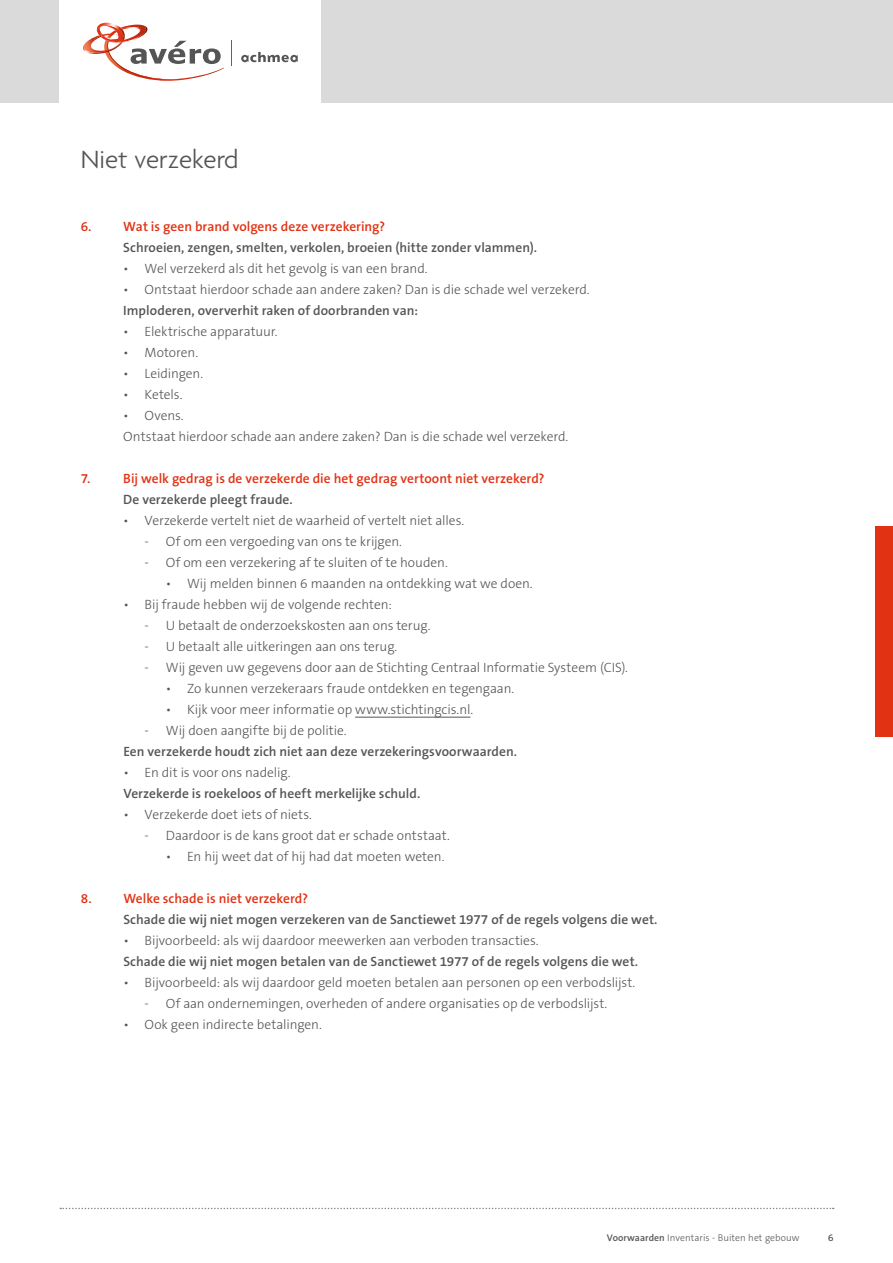
<style>
.page{position:relative;width:893px;height:1263px;background:#fff}
.page>*{position:absolute;margin:0;border:0;box-sizing:border-box;transform-origin:0 0}
.t1{font:300 27px "Agenda";color:#555}
.t2{font:300 13.5px/21px "The Sans B3";letter-spacing:-.005em;color:#555}
.t3{font:600 13.5px "The Sans B6";letter-spacing:.005em;color:#555}
.t4{font:600 13.5px "The Sans B6";color:#e13214}
.t5{font:300 9.75px "The Sans B3";letter-spacing:.005em;color:#555}
.s1{font-family:"The Sans B6";font-weight:600}
</style>
<div class="page">
<div style="left:0;top:0;width:893px;height:103px;background:#dadada"></div>
<div style="left:60px;top:0;width:261px;height:103px;background:#fff"></div>
<svg style="left:241px;top:52px;width:57px;height:10px"></svg>
<svg style="left:83px;top:22px;width:141px;height:59px"></svg>
<svg style="left:231px;top:41px;width:1px;height:25px"></svg>
<svg style="left:60px;top:1208px;width:774px;height:1px"></svg>
<hr style="left:355px;top:717px;width:115px;height:1px;background:#555">
<div style="left:876px;top:526px;width:17px;height:211px;background:#e13214"></div>
<h1 class="t1" style="left:81px;top:145px;width:159px">Niet verzekerd</h1>
<p class="t4" style="left:81px;top:219px;width:306px">6. Wat is geen brand volgens deze verzekering?</p>
<p class="t3" style="left:123px;top:240px;width:415px">Schroeien, zengen, smelten, verkolen, broeien (hitte zonder vlammen).</p>
<p class="t2" style="left:123px;top:259px;width:306px">• Wel verzekerd als dit het gevolg is van een brand.</p>
<p class="t2" style="left:123px;top:280px;width:468px">• Ontstaat hierdoor schade aan andere zaken? Dan is die schade wel verzekerd.</p>
<p class="t3" style="left:123px;top:303px;width:296px">Imploderen, oververhit raken of doorbranden van:</p>
<p class="t2" style="left:123px;top:322px;width:156px">• Elektrische apparatuur.</p>
<p class="t2" style="left:123px;top:343px;width:76px">• Motoren.</p>
<p class="t2" style="left:123px;top:364px;width:81px">• Leidingen.</p>
<p class="t2" style="left:123px;top:385px;width:61px">• Ketels.</p>
<p class="t2" style="left:123px;top:406px;width:447px">• Ovens.<br>Ontstaat hierdoor schade aan andere zaken? Dan is die schade wel verzekerd.</p>
<p class="t4" style="left:81px;top:471px;width:11px">7.</p>
<p class="t4" style="left:123px;top:471px;width:423px">Bij welk gedrag is de verzekerde die het gedrag vertoont niet verzekerd?</p>
<p class="t3" style="left:123px;top:492px;width:171px">De verzekerde pleegt fraude.</p>
<p class="t2" style="left:123px;top:511px;width:343px">• Verzekerde vertelt niet de waarheid of vertelt niet alles.</p>
<p class="t2" style="left:145px;top:532px;width:259px">- Of om een vergoeding van ons te krijgen.</p>
<p class="t2" style="left:145px;top:553px;width:305px">- Of om een verzekering af te sluiten of te houden.</p>
<p class="t2" style="left:166px;top:574px;width:368px">• Wij melden binnen 6 maanden na ontdekking wat we doen.</p>
<p class="t2" style="left:123px;top:595px;width:270px">• Bij fraude hebben wij de volgende rechten:</p>
<p class="t2" style="left:145px;top:616px;width:287px">- U betaalt de onderzoekskosten aan ons terug.</p>
<p class="t2" style="left:145px;top:637px;width:254px">- U betaalt alle uitkeringen aan ons terug.</p>
<p class="t2" style="left:145px;top:658px;width:485px">- Wij geven uw gegevens door aan de Stichting Centraal Informatie Systeem (CIS).</p>
<p class="t2" style="left:166px;top:679px;width:350px">• Zo kunnen verzekeraars fraude ontdekken en tegengaan.</p>
<p class="t2" style="left:166px;top:700px;width:309px">• Kijk voor meer informatie op www.stichtingcis.nl.</p>
<p class="t2" style="left:145px;top:721px;width:204px">- Wij doen aangifte bij de politie.</p>
<p class="t3" style="left:123px;top:745px;width:395px">Een verzekerde houdt zich niet aan deze verzekeringsvoorwaarden.</p>
<p class="t2" style="left:123px;top:763px;width:169px">• En dit is voor ons nadelig.</p>
<p class="t3" style="left:123px;top:787px;width:299px">Verzekerde is roekeloos of heeft merkelijke schuld.</p>
<p class="t2" style="left:123px;top:805px;width:190px">• Verzekerde doet iets of niets.</p>
<p class="t2" style="left:145px;top:826px;width:307px">- Daardoor is de kans groot dat er schade ontstaat.</p>
<p class="t2" style="left:166px;top:847px;width:280px">• En hij weet dat of hij had dat moeten weten.</p>
<p class="t4" style="left:81px;top:892px;width:229px">8. Welke schade is niet verzekerd?</p>
<p class="t3" style="left:123px;top:913px;width:536px">Schade die wij niet mogen verzekeren van de Sanctiewet 1977 of de regels volgens die wet.</p>
<p class="t2" style="left:123px;top:931px;width:417px">• Bijvoorbeeld: als wij daardoor meewerken aan verboden transacties.</p>
<p class="t3" style="left:123px;top:955px;width:516px">Schade die wij niet mogen betalen van de Sanctiewet 1977 of de regels volgens die wet.</p>
<p class="t2" style="left:123px;top:973px;width:514px">• Bijvoorbeeld: als wij daardoor geld moeten betalen aan personen op een verbodslijst.</p>
<p class="t2" style="left:145px;top:994px;width:464px">- Of aan ondernemingen, overheden of andere organisaties op de verbodslijst.</p>
<p class="t2" style="left:123px;top:1015px;width:200px">• Ook geen indirecte betalingen.</p>
<p class="t5" style="left:607px;top:1233px;width:194px"><span class="s1">Voorwaarden</span> Inventaris - Buiten het gebouw</p>
<p class="t5" style="left:828px;top:1233px;width:7px">6</p>
</div>
